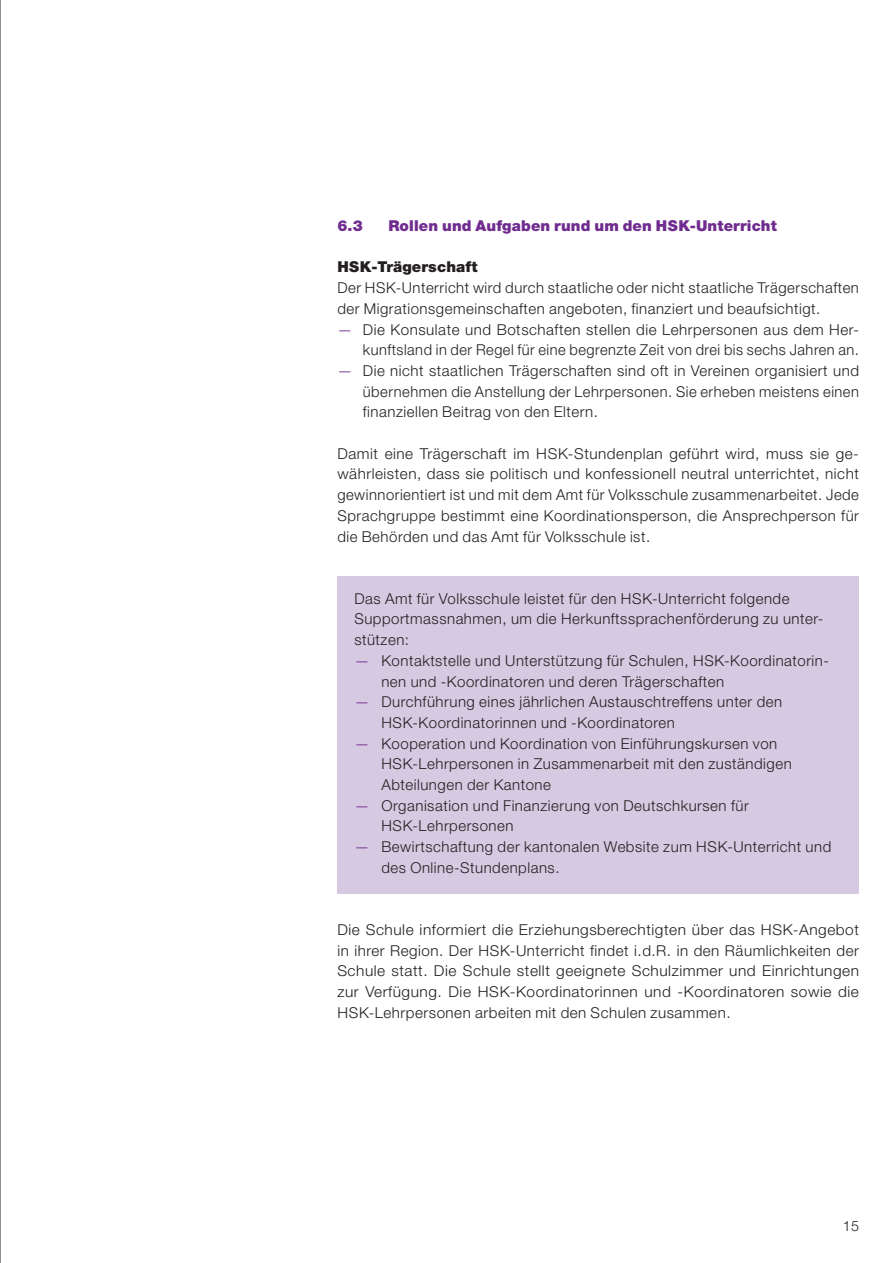
<style>
.page{position:relative;width:893px;height:1263px;background:#fff}
.page>*{position:absolute;margin:0;border:0;box-sizing:border-box;transform-origin:0 0}
.t1{font:300 15px/20.7px "Helvetica Neue LT Std";letter-spacing:.035em;color:#231f20}
.t2{font:900 15px "Helvetica Neue LT Std";letter-spacing:.01em;color:#702b8e}
.t3{font:900 15px "Helvetica Neue LT Std";letter-spacing:.01em;color:#231f20}
.t4{font:300 14.25px "Helvetica Neue LT Std";color:#231f20}
.s1{color:#702b8e}
</style>
<div class="page">
<hr style="left:0;top:0;width:1px;height:1263px;background:#231f20">
<div style="left:337px;top:576px;width:522px;height:90px;background:#d6c9e2"></div>
<div style="left:337px;top:638px;width:522px;height:70px;background:#d6c9e2"></div>
<div style="left:337px;top:679px;width:522px;height:70px;background:#d6c9e2"></div>
<div style="left:337px;top:721px;width:522px;height:90px;background:#d6c9e2"></div>
<div style="left:337px;top:783px;width:522px;height:70px;background:#d6c9e2"></div>
<div style="left:337px;top:824px;width:522px;height:70px;background:#d6c9e2"></div>
<p class="t2" style="left:337px;top:217px;width:27px">6.3</p>
<p class="t2" style="left:388px;top:217px;width:390px">Rollen und Aufgaben rund um den HSK-Unterricht</p>
<p class="t3" style="left:337px;top:258px;width:142px">HSK-Trägerschaft</p>
<p class="t1" style="left:337px;top:277px;width:523px">Der HSK-Unterricht wird durch staatliche oder nicht staatliche Trägerschaften der Migrationsgemeinschaften angeboten, finanziert und beaufsichtigt.</p>
<p class="t1" style="left:337px;top:319px;width:523px;text-align:right"><span class="s1">—</span> Die Konsulate und Botschaften stellen die Lehrpersonen aus dem Her&shy;kunftsland in der Regel für eine begrenzte Zeit von drei bis sechs Jahren an.</p>
<p class="t1" style="left:363px;top:360px;width:498px;text-align:justify;text-indent:-26px"><span class="s1">—</span> Die nicht staatlichen Trägerschaften sind oft in Vereinen organisiert und übernehmen die Anstellung der Lehrpersonen. Sie erheben meistens einen finanziellen Beitrag von den Eltern.</p>
<p class="t1" style="left:337px;top:443px;width:523px;text-align:justify">Damit eine Trägerschaft im HSK-Stundenplan geführt wird, muss sie ge&shy;währleisten, dass sie politisch und konfessionell neutral unterrichtet, nicht gewinnorientiert ist und mit dem Amt für Volksschule zusammenarbeitet. Jede Sprachgruppe bestimmt eine Koordinationsperson, die Ansprechperson für die Behörden und das Amt für Volksschule ist.</p>
<p class="t1" style="left:354px;top:588px;width:471px">Das Amt für Volksschule leistet für den HSK-Unterricht folgende<br>Supportmassnahmen, um die Herkunftssprachenförderung zu unter&shy;stützen:</p>
<p class="t1" style="left:381px;top:650px;width:449px;text-indent:-27px"><span class="s1">—</span> Kontaktstelle und Unterstützung für Schulen, HSK-Koordinatorin&shy;nen und -Koordinatoren und deren Trägerschaften</p>
<p class="t1" style="left:381px;top:691px;width:402px;text-indent:-27px"><span class="s1">—</span> Durchführung eines jährlichen Austauschtreffens unter den<br>HSK-Koordinatorinnen und -Koordinatoren</p>
<p class="t1" style="left:381px;top:733px;width:412px;text-indent:-27px"><span class="s1">—</span> Kooperation und Koordination von Einführungskursen von<br>HSK-Lehrpersonen in Zusammenarbeit mit den zuständigen<br>Abteilungen der Kantone</p>
<p class="t1" style="left:381px;top:795px;width:369px;text-indent:-27px"><span class="s1">—</span> Organisation und Finanzierung von Deutschkursen für<br>HSK-Lehrpersonen</p>
<p class="t1" style="left:381px;top:836px;width:451px;text-indent:-27px"><span class="s1">—</span> Bewirtschaftung der kantonalen Website zum HSK-Unterricht und des Online-Stundenplans.</p>
<p class="t1" style="left:337px;top:919px;width:523px;text-align:justify">Die Schule informiert die Erziehungsberechtigten über das HSK-Angebot in ihrer Region. Der HSK-Unterricht findet i.d.R. in den Räumlichkeiten der Schule statt. Die Schule stellt geeignete Schulzimmer und Einrichtungen zur Verfügung. Die HSK-Koordinatorinnen und -Koordinatoren sowie die HSK-Lehrpersonen arbeiten mit den Schulen zusammen.</p>
<p class="t4" style="left:843px;top:1217px;width:18px">15</p>
</div>
